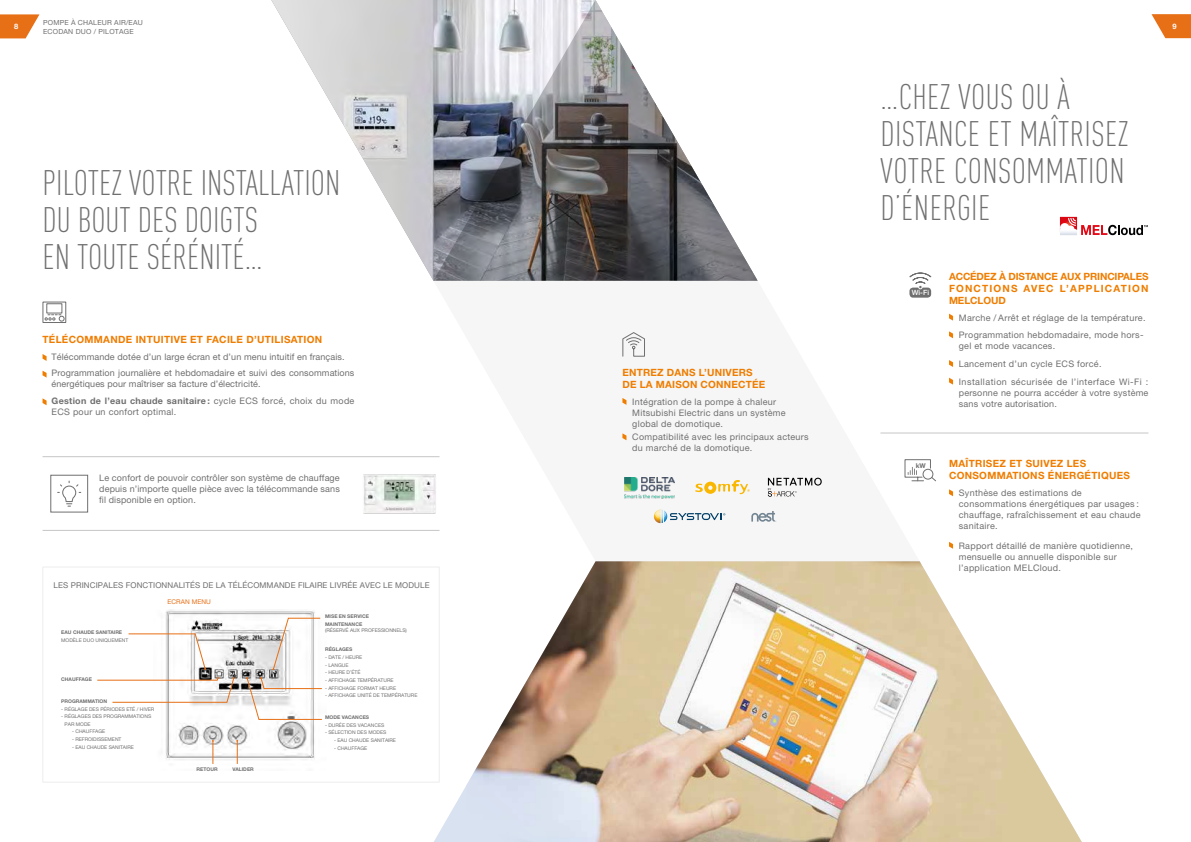
<style>
.page{position:relative;width:1191px;height:842px;background:#fff}
.page>*{position:absolute;margin:0;border:0;box-sizing:border-box;transform-origin:0 0}
.t1{font:300 35px/37px "DIN Cond";letter-spacing:.005em;color:#706f6f}
.t2{font:700 10px/12px "Helvetica Neue LT Pro";letter-spacing:.03em;color:#ef7d00}
.t3{font:9px/11px "Helvetica Neue LT Pro";letter-spacing:.03em;color:#706f6f}
.t4{font:9px/16.7px "Helvetica Neue LT Pro";letter-spacing:.01em;color:#706f6f}
.t5{font:8px "Helvetica Neue LT Pro";letter-spacing:.015em;color:#706f6f}
.t6{font:700 7.5px "Helvetica Neue LT Pro";color:#fff}
.t7{font:500 7.2px "Helvetica Neue LT Pro";color:#fff}
.t8{font:7px/9px "Helvetica Neue LT Pro";letter-spacing:.03em;color:#706f6f}
.t9{font:700 6.6px "Helvetica Neue LT Pro";color:#706f6f}
.t10{font:6.5px "Helvetica Neue LT Pro";letter-spacing:.01em;color:#e76f15}
.t11{font:5px/7.7px "Helvetica Neue LT Pro";color:#706f6f}
.t12{font:700 5px/7.7px "Helvetica Neue LT Pro";color:#706f6f}
.s1{font-weight:700}
</style>
<div class="page">
<svg style="left:433px;top:567px;width:33px;height:275px"></svg>
<img style="left:271px;top:0;width:162px;height:280px">
<svg style="left:433px;top:0;width:325px;height:281px"></svg>
<img style="left:466px;top:561px;width:616px;height:281px">
<svg style="left:1151px;top:14px;width:40px;height:24px"></svg>
<svg style="left:0;top:14px;width:39px;height:24px"></svg>
<svg style="left:42px;top:301px;width:25px;height:22px"></svg>
<svg style="left:43px;top:354px;width:4px;height:7px"></svg>
<svg style="left:43px;top:371px;width:4px;height:7px"></svg>
<svg style="left:43px;top:398px;width:4px;height:7px"></svg>
<img style="left:165px;top:609px;width:156px;height:151px">
<svg style="left:246px;top:677px;width:76px;height:43px"></svg>
<svg style="left:272px;top:618px;width:49px;height:52px"></svg>
<svg style="left:128px;top:633px;width:78px;height:37px"></svg>
<svg style="left:236px;top:740px;width:2px;height:24px"></svg>
<svg style="left:212px;top:740px;width:2px;height:24px"></svg>
<svg style="left:97px;top:677px;width:138px;height:26px"></svg>
<div style="left:43px;top:567px;width:396px;height:215px;border:1px solid #ededed"></div>
<svg style="left:622px;top:398px;width:4px;height:7px"></svg>
<svg style="left:622px;top:433px;width:4px;height:7px"></svg>
<svg style="left:904px;top:459px;width:32px;height:23px"></svg>
<svg style="left:695px;top:480px;width:54px;height:14px"></svg>
<img style="left:625px;top:478px;width:49px;height:20px">
<svg style="left:654px;top:510px;width:71px;height:13px"></svg>
<svg style="left:768px;top:478px;width:53px;height:18px"></svg>
<svg style="left:751px;top:511px;width:25px;height:11px"></svg>
<div style="left:51px;top:475px;width:37px;height:37px;border:1px solid #706f6f"></div>
<svg style="left:57px;top:481px;width:24px;height:26px"></svg>
<hr style="left:43px;top:530px;width:396px;height:1px;background:#c6c6c6">
<hr style="left:43px;top:456px;width:396px;height:1px;background:#c6c6c6">
<svg style="left:949px;top:314px;width:4px;height:7px"></svg>
<svg style="left:949px;top:331px;width:4px;height:7px"></svg>
<svg style="left:949px;top:360px;width:4px;height:7px"></svg>
<svg style="left:949px;top:378px;width:4px;height:7px"></svg>
<svg style="left:949px;top:489px;width:4px;height:7px"></svg>
<svg style="left:949px;top:542px;width:4px;height:7px"></svg>
<div style="left:909px;top:288px;width:22px;height:10px;background:#706f6f;border-radius:4px"></div>
<svg style="left:909px;top:272px;width:23px;height:17px"></svg>
<svg style="left:622px;top:332px;width:23px;height:25px"></svg>
<hr style="left:880px;top:433px;width:268px;height:1px;background:#c6c6c6">
<img style="left:363px;top:474px;width:73px;height:40px">
<svg style="left:1060px;top:217px;width:88px;height:18px"></svg>
<img style="left:1060px;top:223px;width:17px;height:12px">
<p class="t8" style="left:43px;top:18px;width:101px">POMPE À CHALEUR AIR/EAU<br>ECODAN DUO / PILOTAGE</p>
<p class="t6" style="left:14px;top:22px;width:6px">8</p>
<p class="t6" style="left:1172px;top:22px;width:6px">9</p>
<h1 class="t1" style="left:43px;top:164px;width:299px">PILOTEZ VOTRE INSTALLATION<br>DU BOUT DES DOIGTS<br>EN TOUTE SÉRÉNITÉ…</h1>
<p class="t2" style="left:43px;top:333px;width:281px">TÉLÉCOMMANDE INTUITIVE ET FACILE D’UTILISATION</p>
<p class="t4" style="left:52px;top:348px;width:304px">Télécommande dotée d’un large écran et d’un menu intuitif en français.<br>Programmation journalière et hebdomadaire et suivi des consommations</p>
<p class="t4" style="left:52px;top:376px;width:304px">énergétiques pour maîtriser sa facture d’électricité.<br><span class="s1">Gestion de l’eau chaude sanitaire :</span> cycle ECS forcé, choix du mode</p>
<p class="t3" style="left:52px;top:406px;width:126px">ECS pour un confort optimal.</p>
<p class="t3" style="left:99px;top:473px;width:242px;text-align:justify">Le confort de pouvoir contrôler son système de chauffage depuis n’importe quelle pièce avec la télécommande sans fil disponible en option.</p>
<p class="t5" style="left:54px;top:580px;width:377px">LES PRINCIPALES FONCTIONNALITÉS DE LA TÉLÉCOMMANDE FILAIRE LIVRÉE AVEC LE MODULE</p>
<p class="t12" style="left:61px;top:628px;width:62px">EAU CHAUDE SANITAIRE</p>
<p class="t11" style="left:61px;top:636px;width:69px">MODÈLE DUO UNIQUEMENT</p>
<p class="t12" style="left:61px;top:675px;width:32px">CHAUFFAGE</p>
<p class="t12" style="left:61px;top:697px;width:47px">PROGRAMMATION</p>
<p class="t11" style="left:61px;top:705px;width:94px">- RÉGLAGE DES PÉRIODES ETÉ / HIVER</p>
<p class="t11" style="left:65px;top:712px;width:88px;text-indent:-3px">- RÉGLAGES DES PROGRAMMATIONS<br>PAR MODE</p>
<p class="t11" style="left:72px;top:728px;width:35px">- CHAUFFAGE</p>
<p class="t11" style="left:72px;top:735px;width:51px">- REFROIDISSEMENT</p>
<p class="t11" style="left:72px;top:743px;width:63px">- EAU CHAUDE SANITAIRE</p>
<p class="t10" style="left:167px;top:598px;width:45px">ECRAN MENU</p>
<p class="t12" style="left:196px;top:765px;width:23px">RETOUR</p>
<p class="t12" style="left:232px;top:765px;width:23px">VALIDER</p>
<p class="t12" style="left:325px;top:613px;width:45px">MISE EN SERVICE<br>MAINTENANCE</p>
<p class="t11" style="left:325px;top:626px;width:83px">(RÉSERVÉ AUX PROFESSIONNELS)</p>
<p class="t12" style="left:325px;top:645px;width:29px">RÉGLAGES</p>
<p class="t11" style="left:325px;top:653px;width:39px">- DATE / HEURE</p>
<p class="t11" style="left:325px;top:661px;width:25px">- LANGUE</p>
<p class="t11" style="left:325px;top:668px;width:37px">- HEURE D’ÉTÉ</p>
<p class="t11" style="left:325px;top:676px;width:70px">- AFFICHAGE TEMPÉRATURE</p>
<p class="t11" style="left:325px;top:684px;width:73px">- AFFICHAGE FORMAT HEURE</p>
<p class="t11" style="left:325px;top:691px;width:94px">- AFFICHAGE UNITÉ DE TEMPÉRATURE</p>
<p class="t12" style="left:325px;top:713px;width:46px">MODE VACANCES</p>
<p class="t11" style="left:325px;top:721px;width:61px">- DURÉE DES VACANCES</p>
<p class="t11" style="left:325px;top:729px;width:63px">- SÉLECTION DES MODES</p>
<p class="t11" style="left:334px;top:736px;width:63px">- EAU CHAUDE SANITAIRE</p>
<p class="t11" style="left:334px;top:744px;width:35px">- CHAUFFAGE</p>
<p class="t2" style="left:622px;top:366px;width:144px">ENTREZ DANS L’UNIVERS<br>DE LA MAISON CONNECTÉE</p>
<p class="t3" style="left:632px;top:396px;width:155px">Intégration de la pompe à chaleur<br>Mitsubishi Electric dans un système global de domotique.</p>
<p class="t3" style="left:632px;top:431px;width:178px">Compatibilité avec les principaux acteurs du marché de la domotique.</p>
<h1 class="t1" style="left:880px;top:78px;width:249px">…CHEZ VOUS OU À<br>DISTANCE ET MAÎTRISEZ<br>VOTRE CONSOMMATION<br>D’ÉNERGIE</h1>
<p class="t7" style="left:911px;top:288px;width:19px">Wi-Fi</p>
<p class="t2" style="left:949px;top:270px;width:201px;text-align:justify">ACCÉDEZ À DISTANCE AUX PRINCIPALES FONCTIONS AVEC L’APPLICATION MELCLOUD</p>
<p class="t3" style="left:959px;top:308px;width:188px;line-height:17.7px">Marche / Arrêt et réglage de la température.<br>Programmation hebdomadaire, mode hors-</p>
<p class="t3" style="left:959px;top:337px;width:191px;line-height:17.7px">gel et mode vacances.<br>Lancement d’un cycle ECS forcé.<br>Installation sécurisée de l’interface Wi-Fi :</p>
<p class="t3" style="left:959px;top:387px;width:191px">personne ne pourra accéder à votre système sans votre autorisation.</p>
<p class="t9" style="left:915px;top:461px;width:12px">kW</p>
<p class="t2" style="left:949px;top:457px;width:183px">MAÎTRISEZ ET SUIVEZ LES<br>CONSOMMATIONS ÉNERGÉTIQUES</p>
<p class="t3" style="left:959px;top:487px;width:183px">Synthèse des estimations de consommations énergétiques par usages : chauffage, rafraîchissement et eau chaude sanitaire.</p>
<p class="t3" style="left:959px;top:540px;width:176px">Rapport détaillé de manière quotidienne, mensuelle ou annuelle disponible sur l’application MELCloud.</p>
</div>
